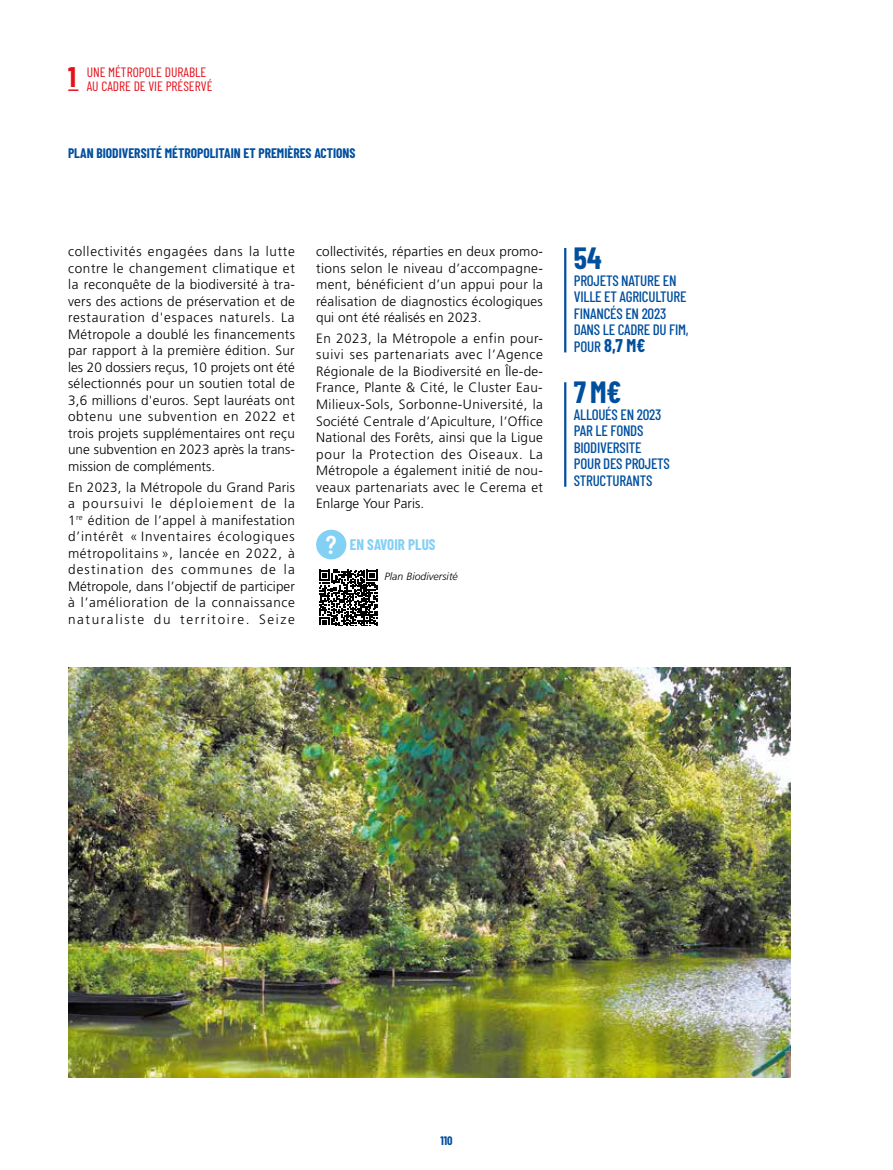
<style>
.page{position:relative;width:893px;height:1170px;background:#fff}
.page>*{position:absolute;margin:0;border:0;box-sizing:border-box;transform-origin:0 0}
.t1{font:700 30px "Barlow Condensed";color:#004f9f}
.t2{font:700 18px "Barlow Condensed";color:#004f9f}
.t3{font:500 15px/16.5px "Barlow Condensed";letter-spacing:-.015em;color:#004f9f}
.t4{font:700 15px "Barlow Condensed";letter-spacing:.005em;color:#83d0f5}
.t5{font:300 13.5px/16.5px "Frutiger LT Pro";letter-spacing:.02em;color:#000;text-align:justify}
.t6{font:700 13.5px "Barlow Condensed";color:#004f9f}
.t7{font:13.5px/13.5px "Barlow Condensed";color:#e4101a}
.t8{font:700 12px "Barlow Condensed";color:#004f9f}
.t9{font:italic 300 10.5px "Frutiger LT Pro";letter-spacing:.005em;color:#000}
.s1{font-weight:600;font-size:25.8px;color:#fff}
.s2{font-weight:500;font-size:15px}
</style>
<div class="page">
<svg style="left:69px;top:89px;width:9px;height:2px"></svg>
<div style="left:316px;top:529px;width:30px;height:30px;background:#83d0f5;border-radius:50%"></div>
<svg style="left:319px;top:569px;width:58px;height:56px"></svg>
<hr style="left:564px;top:248px;width:2px;height:104px;background:#004f9f">
<hr style="left:564px;top:382px;width:2px;height:104px;background:#004f9f">
<img style="left:68px;top:668px;width:723px;height:409px">
<p class="t7" style="left:68px;top:65px;width:146px;text-indent:19px">UNE MÉTROPOLE DURABLE<br><sup>1</sup> AU CADRE DE VIE PRÉSERVÉ</p>
<p class="t6" style="left:68px;top:143px;width:289px">PLAN BIODIVERSITÉ MÉTROPOLITAIN ET PREMIÈRES ACTIONS</p>
<p class="t5" style="left:68px;top:243px;width:228px">collectivités engagées dans la lutte contre le changement climatique et la reconquête de la biodiversité à tra&shy;vers des actions de préservation et de restauration d'espaces naturels. La Métropole a doublé les financements par rapport à la première édition. Sur les 20 dossiers reçus, 10 projets ont été sélectionnés pour un soutien total de 3,6 millions d'euros. Sept lauréats ont obtenu une subvention en 2022 et trois projets supplémentaires ont reçu une subvention en 2023 après la trans&shy;mission de compléments.</p>
<p class="t5" style="left:68px;top:478px;width:228px">En 2023, la Métropole du Grand Paris a poursuivi le déploiement de la 1<sup>re</sup> édition de l’appel à manifestation d’intérêt « Inventaires écologiques métropolitains », lancée en 2022, à destination des communes de la Métropole, dans l’objectif de participer à l’amélioration de la connaissance naturaliste du territoire. Seize</p>
<p class="t5" style="left:316px;top:243px;width:228px">collectivités, réparties en deux promo&shy;tions selon le niveau d’accompagne&shy;ment, bénéficient d’un appui pour la réalisation de diagnostics écologiques qui ont été réalisés en 2023.</p>
<p class="t5" style="left:316px;top:330px;width:228px">En 2023, la Métropole a enfin pour&shy;suivi ses partenariats avec l’Agence Régionale de la Biodiversité en Île-de-France, Plante &amp; Cité, le Cluster Eau-Milieux-Sols, Sorbonne-Université, la Société Centrale d’Apiculture, l’Office National des Forêts, ainsi que la Ligue pour la Protection des Oiseaux. La Métropole a également initié de nou&shy;veaux partenariats avec le Cerema et Enlarge Your Paris.</p>
<p class="t4" style="left:326px;top:534px;width:111px"><span class="s1">?</span> EN SAVOIR PLUS</p>
<p class="t9" style="left:385px;top:570px;width:75px">Plan Biodiversité</p>
<h1 class="t1" style="left:574px;top:237px;width:29px">54</h1>
<p class="t3" style="left:574px;top:271px;width:116px">PROJETS NATURE EN<br>VILLE ET AGRICULTURE<br>FINANCÉS EN 2023<br>DANS LE CADRE DU FIM,</p>
<h2 class="t2" style="left:574px;top:332px;width:73px"><span class="s2">POUR</span> 8,7 M€</h2>
<h1 class="t1" style="left:574px;top:371px;width:49px">7M€</h1>
<p class="t3" style="left:574px;top:405px;width:98px">ALLOUÉS EN 2023<br>PAR LE FONDS<br>BIODIVERSITE<br>POUR DES PROJETS<br>STRUCTURANTS</p>
<p class="t8" style="left:440px;top:1131px;width:14px">110</p>
</div>
